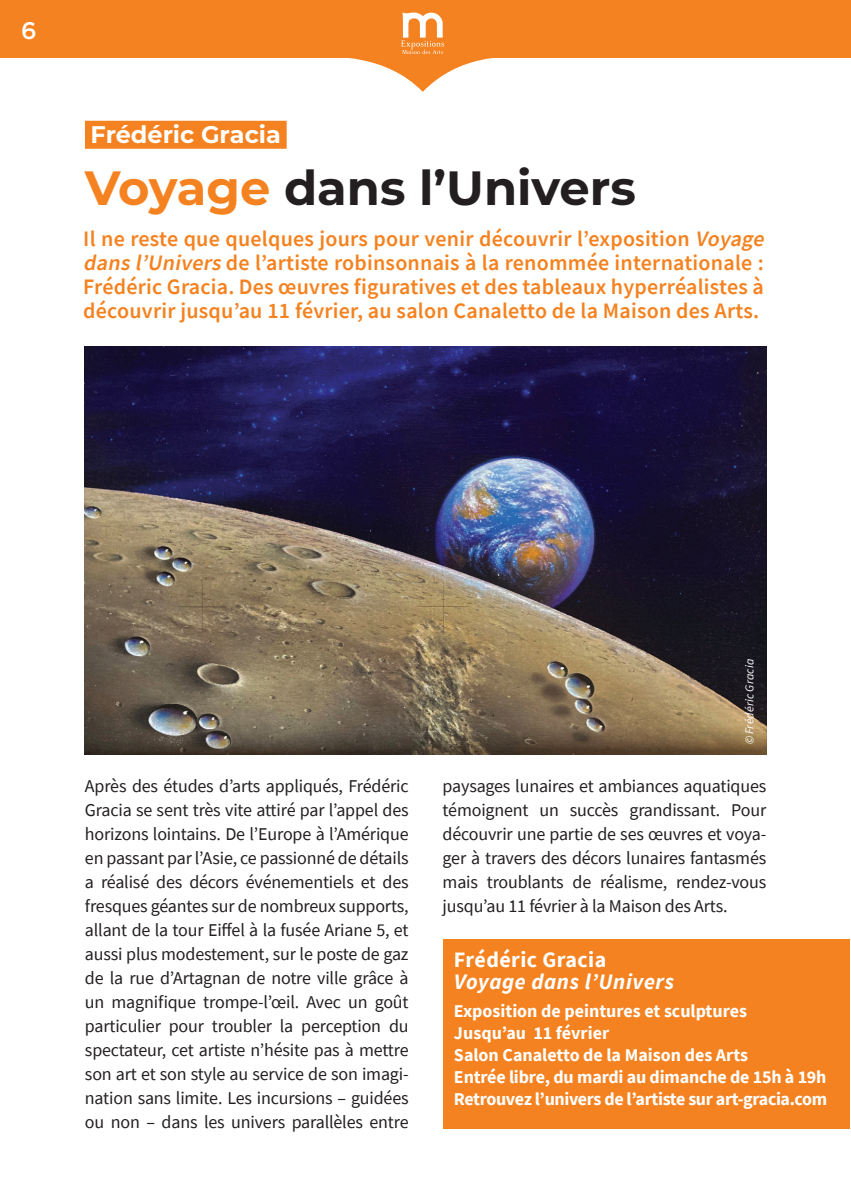
<style>
.page{position:relative;width:851px;height:1192px;background:#fff}
.page>*{position:absolute;margin:0;border:0;box-sizing:border-box;transform-origin:0 0}
.t1{font:700 48px "Montserrat";color:#231f20}
.t2{font:700 24px "Montserrat";color:#fff}
.t3{font:500 24px "Gotham";color:#fff}
.t4{font:600 22px/24px "Source Sans Pro";letter-spacing:.01em;color:#f58220}
.t5{font:italic 700 22px "Source Sans Pro";letter-spacing:.03em;color:#fff}
.t6{font:700 22px "Source Sans Pro";letter-spacing:.02em;color:#fff}
.t7{font:18px/24px "Source Sans Pro";letter-spacing:-.01em;color:#231f20;text-align:justify}
.t8{font:700 18px/22px "Source Sans Pro";letter-spacing:-.01em;color:#fff}
.t9{font:italic 12px "Source Sans Pro";letter-spacing:.01em;color:#fff}
.s1{color:#f58220}
.s2{font-style:italic}
</style>
<div class="page">
<div style="left:0;top:0;width:850px;height:58px;background:#f58220"></div>
<hr style="left:850px;top:0;width:1px;height:58px;background:#f58220">
<svg style="left:349px;top:12px;width:144px;height:80px"></svg>
<div style="left:85px;top:121px;width:202px;height:28px;background:#f58220"></div>
<img style="left:85px;top:346px;width:681px;height:408px">
<div style="left:443px;top:939px;width:407px;height:189px;background:#f58220"></div>
<h2 class="t3" style="left:21px;top:15px;width:17px">6</h2>
<h2 class="t2" style="left:91px;top:118px;width:192px">Frédéric Gracia</h2>
<h1 class="t1" style="left:85px;top:153px;width:552px"><span class="s1">Voyage</span> dans l’Univers</h1>
<p class="t4" style="left:83px;top:226px;width:687px">Il ne reste que quelques jours pour venir découvrir l’exposition <span class="s2">Voyage dans l’Univers</span> de l’artiste robinsonnais à la renommée internationale :<br>Frédéric Gracia. Des œuvres figuratives et des tableaux hyperréalistes à découvrir jusqu’au 11 février, au salon Canaletto de la Maison des Arts.</p>
<p class="t9" style="left:742px;top:744px;width:87px;rotate:-90deg">© Frédéric Gracia</p>
<p class="t7" style="left:85px;top:774px;width:325px">Après des études d’arts appliqués, Frédéric Gracia se sent très vite attiré par l’appel des horizons lointains. De l’Europe à l’Amérique en passant par l’Asie, ce passionné de détails a réalisé des décors événementiels et des fresques géantes sur de nombreux supports, allant de la tour Eiffel à la fusée Ariane 5, et aussi plus modestement, sur le poste de gaz de la rue d’Artagnan de notre ville grâce à un magnifique trompe-l’œil. Avec un goût particulier pour troubler la perception du spectateur, cet artiste n’hésite pas à mettre son art et son style au service de son imagi&shy;nation sans limite. Les incursions – guidées ou non – dans les univers parallèles entre</p>
<p class="t7" style="left:443px;top:774px;width:325px">paysages lunaires et ambiances aquatiques témoignent un succès grandissant. Pour découvrir une partie de ses œuvres et voya&shy;ger à travers des décors lunaires fantasmés mais troublants de réalisme, rendez-vous jusqu’au 11 février à la Maison des Arts.</p>
<p class="t6" style="left:454px;top:945px;width:154px">Frédéric Gracia</p>
<p class="t5" style="left:454px;top:967px;width:222px">Voyage dans l’Univers</p>
<p class="t8" style="left:454px;top:999px;width:375px">Exposition de peintures et sculptures<br>Jusqu’au 11 février<br>Salon Canaletto de la Maison des Arts<br>Entrée libre, du mardi au dimanche de 15h à 19h Retrouvez l’univers de l’artiste sur art-gracia.com</p>
</div>
